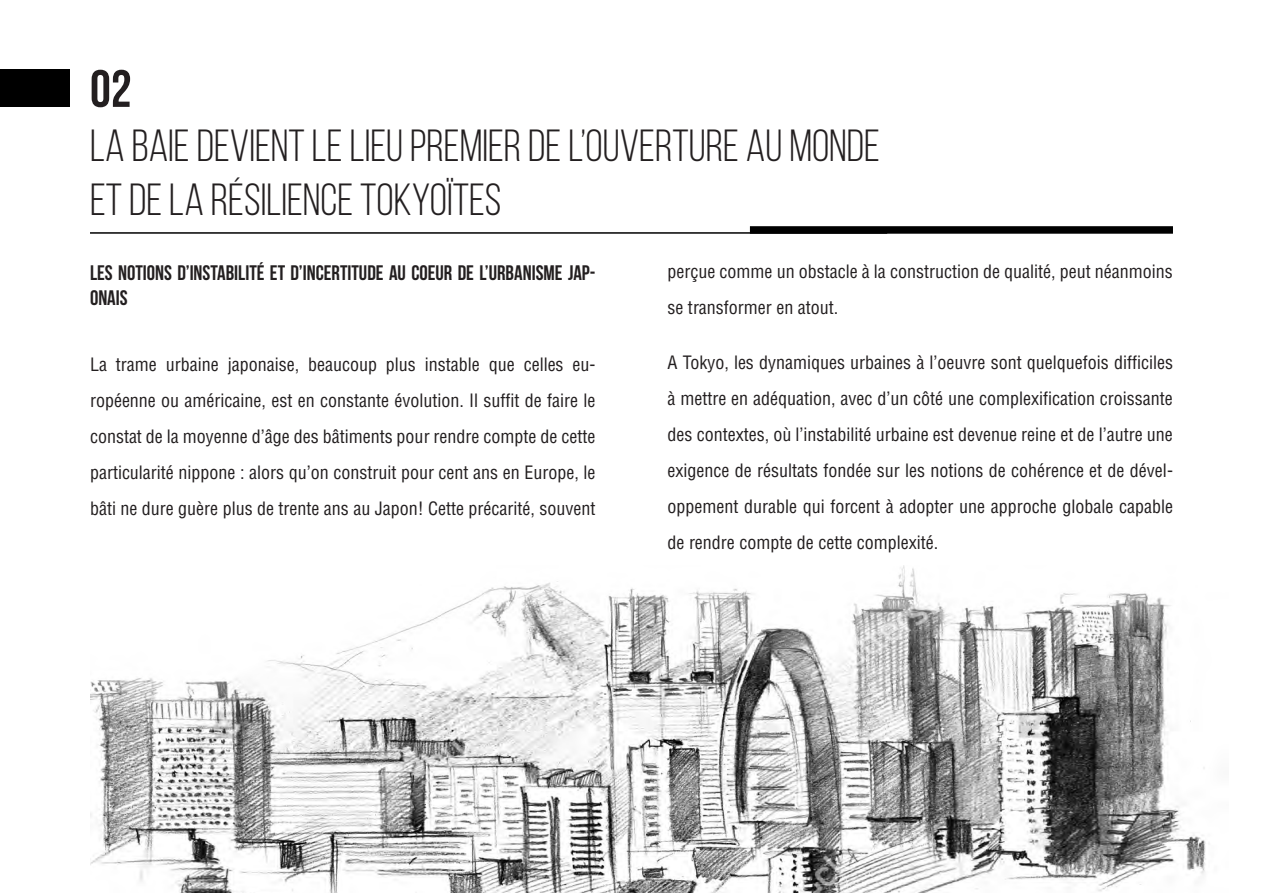
<style>
.page{position:relative;width:1263px;height:893px;background:#fff}
.page>*{position:absolute;margin:0;border:0;box-sizing:border-box;transform-origin:0 0}
.t1{font:700 52.5px "Bebas Neue";color:#231f20}
.t2{font:45px/54px "Bebas Neue";color:#231f20}
.t3{font:700 21px/25.2px "Bebas Neue";color:#231f20}
.t4{font:condensed 18px/36px "Helvetica";color:#231f20;text-align:justify}
</style>
<div class="page">
<div style="left:0;top:69px;width:69px;height:38px;background:#000"></div>
<hr style="left:90px;top:232px;width:797px;height:2px;background:#000">
<div style="left:750px;top:226px;width:423px;height:8px;background:#000"></div>
<img style="left:90px;top:566px;width:1116px;height:327px">
<p class="t1" style="left:90px;top:60px;width:43px">02</p>
<p class="t2" style="left:90px;top:118px;width:791px">LA BAIE DEVIENT LE LIEU PREMIER DE L’OUVERTURE AU MONDE<br>ET DE LA RÉSILIENCE TOKYOÏTES</p>
<p class="t3" style="left:90px;top:260px;width:507px">LES NOTIONS D’INSTABILITÉ ET D’INCERTITUDE AU COEUR DE L’URBANISME JAP-<br>ONAIS</p>
<p class="t4" style="left:90px;top:346px;width:507px">La trame urbaine japonaise, beaucoup plus instable que celles eu&shy;ropéenne ou américaine, est en constante évolution. Il suffit de faire le constat de la moyenne d’âge des bâtiments pour rendre compte de cette particularité nippone : alors qu’on construit pour cent ans en Europe, le bâti ne dure guère plus de trente ans au Japon! Cette précarité, souvent</p>
<p class="t4" style="left:667px;top:253px;width:507px">perçue comme un obstacle à la construction de qualité, peut néanmoins se transformer en atout.</p>
<p class="t4" style="left:667px;top:344px;width:507px">A Tokyo, les dynamiques urbaines à l’oeuvre sont quelquefois difficiles à mettre en adéquation, avec d’un côté une complexification croissante des contextes, où l’instabilité urbaine est devenue reine et de l’autre une exigence de résultats fondée sur les notions de cohérence et de dével&shy;oppement durable qui forcent à adopter une approche globale capable de rendre compte de cette complexité.</p>
</div>
